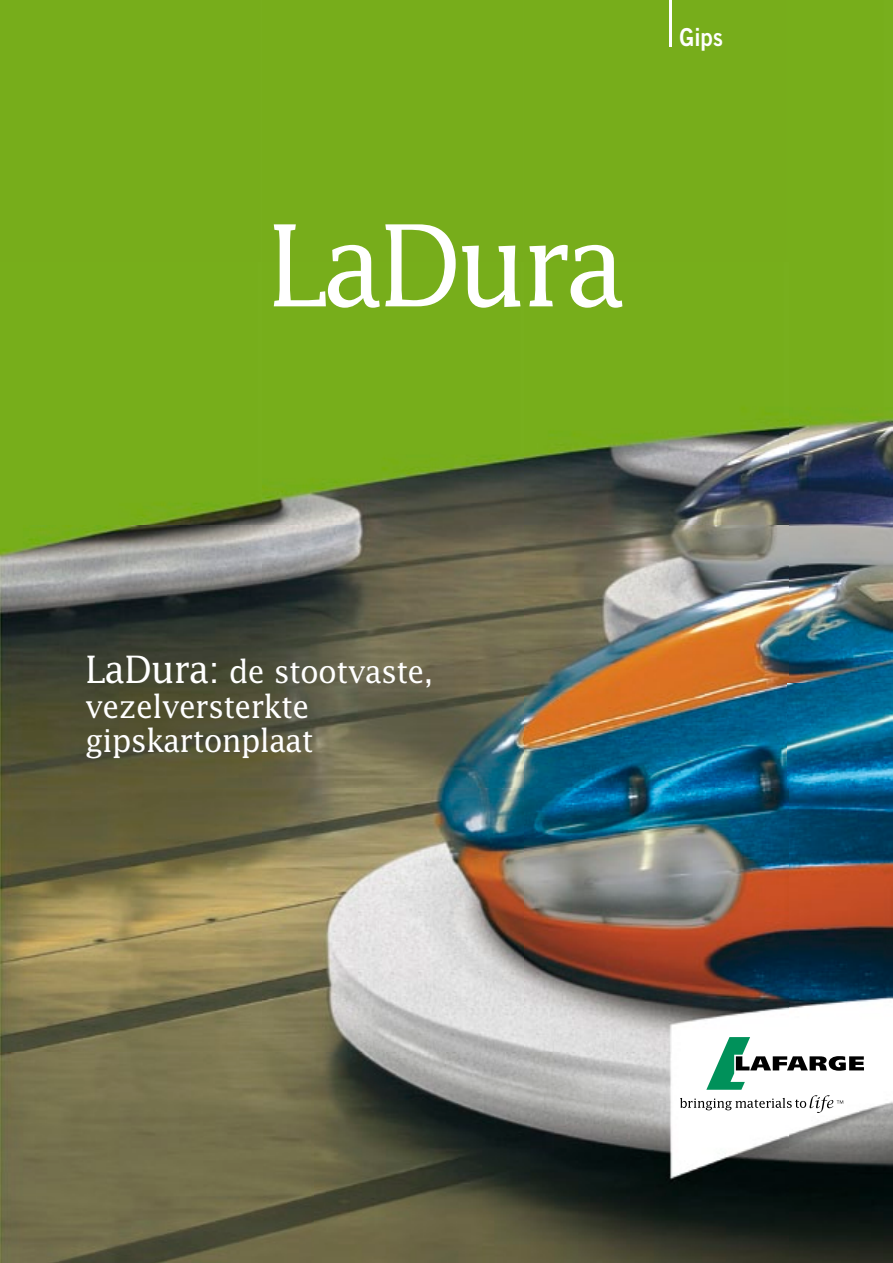
<style>
.page{position:relative;width:893px;height:1263px;background:#fff}
.page>*{position:absolute;margin:0;border:0;box-sizing:border-box;transform-origin:0 0}
.t1{font:113.4px "Lucida";letter-spacing:-.05em;color:#fff;scale:.95 1}
.t2{font:31.5px/34.5px "Lucida";letter-spacing:-.025em;color:#fff;scale:.95 1}
.t3{font:24.75px "Trade Gothic Bold Two";color:#fff;scale:.9 1}
.s1{font-size:37.8px}
</style>
<div class="page">
<img style="left:0;top:0;width:893px;height:1263px">
<hr style="left:670px;top:0;width:2px;height:47px;background:#fff">
<svg style="left:680px;top:1037px;width:184px;height:76px"></svg>
<p class="t3" style="left:680px;top:22px;width:50px">Gips</p>
<h1 class="t1" style="left:267px;top:196px;width:380px">LaDura</h1>
<p class="t2" style="left:85px;top:654px;width:368px"><span class="s1">LaDura:</span> de stootvaste, vezelversterkte gipskartonplaat</p>
</div>
